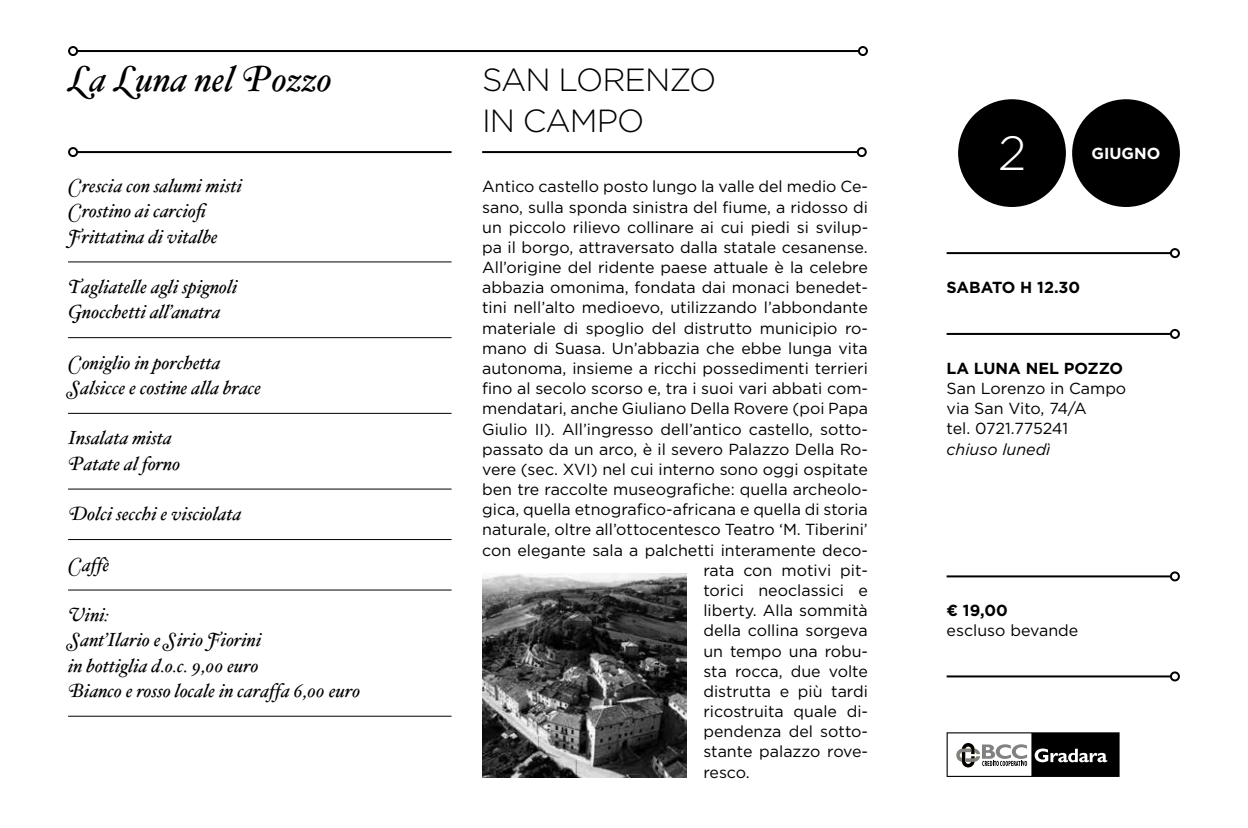
<style>
.page{position:relative;width:1248px;height:828px;background:#fff}
.page>*{position:absolute;margin:0;border:0;box-sizing:border-box;transform-origin:0 0}
.t1{font:300 48px "Gotham";color:#fff}
.t2{font:36px "Hoefler Text Regular Italic Swash";color:#000}
.t3{font:300 32px/40.4px "Gotham";letter-spacing:-.03em;color:#000}
.t4{font:19px/25.2px "Hoefler Text Regular Italic Swash";color:#000}
.t5{font:16px/20.2px "Gotham";color:#000}
.t6{font:700 16px "Gotham";color:#000}
.t7{font:italic 16px "Gotham";color:#000}
.t8{font:700 16px "Gotham";color:#fff}
</style>
<div class="page">
<hr style="left:68px;top:261px;width:383px;height:1px;background:#000">
<hr style="left:68px;top:337px;width:383px;height:1px;background:#000">
<hr style="left:68px;top:413px;width:383px;height:1px;background:#000">
<hr style="left:68px;top:489px;width:383px;height:1px;background:#000">
<hr style="left:68px;top:539px;width:383px;height:1px;background:#000">
<hr style="left:68px;top:589px;width:383px;height:1px;background:#000">
<hr style="left:68px;top:716px;width:383px;height:1px;background:#000">
<hr style="left:482px;top:151px;width:375px;height:2px;background:#000">
<div style="left:856px;top:147px;width:10px;height:10px;border:2px solid #000;border-radius:50%"></div>
<hr style="left:77px;top:151px;width:374px;height:2px;background:#000">
<div style="left:68px;top:147px;width:10px;height:10px;border:2px solid #000;border-radius:50%"></div>
<hr style="left:946px;top:252px;width:224px;height:2px;background:#000">
<div style="left:1169px;top:248px;width:10px;height:10px;border:2px solid #000;border-radius:50%"></div>
<hr style="left:946px;top:575px;width:224px;height:2px;background:#000">
<div style="left:1169px;top:571px;width:10px;height:10px;border:2px solid #000;border-radius:50%"></div>
<hr style="left:946px;top:333px;width:224px;height:2px;background:#000">
<div style="left:1169px;top:329px;width:10px;height:10px;border:2px solid #000;border-radius:50%"></div>
<hr style="left:946px;top:675px;width:224px;height:2px;background:#000">
<div style="left:1169px;top:671px;width:10px;height:10px;border:2px solid #000;border-radius:50%"></div>
<hr style="left:77px;top:50px;width:781px;height:2px;background:#000">
<div style="left:68px;top:46px;width:10px;height:10px;border:2px solid #000;border-radius:50%"></div>
<div style="left:857px;top:46px;width:10px;height:10px;border:2px solid #000;border-radius:50%"></div>
<div style="left:1071px;top:99px;width:108px;height:108px;background:#000;border-radius:50%"></div>
<div style="left:958px;top:99px;width:107px;height:108px;background:#000;border-radius:50%"></div>
<svg style="left:946px;top:732px;width:173px;height:45px"></svg>
<img style="left:482px;top:573px;width:204px;height:205px">
<h2 class="t2" style="left:68px;top:58px;width:266px">La Luna nel Pozzo</h2>
<p class="t4" style="left:68px;top:175px;width:176px">Crescia con salumi misti<br>Crostino ai carciofi<br>Frittatina di vitalbe</p>
<p class="t4" style="left:68px;top:276px;width:171px">Tagliatelle agli spignoli<br>Gnocchetti all’anatra</p>
<p class="t4" style="left:68px;top:352px;width:195px">Coniglio in porchetta<br>Salsicce e costine alla brace</p>
<p class="t4" style="left:68px;top:427px;width:114px">Insalata mista<br>Patate al forno</p>
<p class="t4" style="left:68px;top:503px;width:175px">Dolci secchi e visciolata</p>
<p class="t4" style="left:68px;top:554px;width:43px">Caffè</p>
<p class="t4" style="left:68px;top:604px;width:294px">Vini:<br>Sant’Ilario e Sirio Fiorini<br>in bottiglia d.o.c. 9,00 euro<br>Bianco e rosso locale in caraffa 6,00 euro</p>
<h3 class="t3" style="left:482px;top:60px;width:236px">SAN LORENZO<br>IN CAMPO</h3>
<p class="t5" style="left:482px;top:176px;width:387px">Antico castello posto lungo la valle del medio Ce-</p>
<p class="t5" style="left:482px;top:197px;width:387px">sano, sulla sponda sinistra del fiume, a ridosso di</p>
<p class="t5" style="left:482px;top:217px;width:387px">un piccolo rilievo collinare ai cui piedi si svilup-</p>
<p class="t5" style="left:482px;top:237px;width:387px">pa il borgo, attraversato dalla statale cesanense.</p>
<p class="t5" style="left:482px;top:257px;width:387px">All’origine del ridente paese attuale è la celebre</p>
<p class="t5" style="left:482px;top:277px;width:387px">abbazia omonima, fondata dai monaci benedet-</p>
<p class="t5" style="left:482px;top:297px;width:387px">tini nell’alto medioevo, utilizzando l’abbondante</p>
<p class="t5" style="left:482px;top:318px;width:387px">materiale di spoglio del distrutto municipio ro-</p>
<p class="t5" style="left:482px;top:338px;width:387px">mano di Suasa. Un’abbazia che ebbe lunga vita</p>
<p class="t5" style="left:482px;top:358px;width:387px">autonoma, insieme a ricchi possedimenti terrieri</p>
<p class="t5" style="left:482px;top:378px;width:387px">fino al secolo scorso e, tra i suoi vari abbati com-</p>
<p class="t5" style="left:482px;top:398px;width:387px">mendatari, anche Giuliano Della Rovere (poi Papa</p>
<p class="t5" style="left:482px;top:419px;width:387px">Giulio II). All’ingresso dell’antico castello, sotto-</p>
<p class="t5" style="left:482px;top:439px;width:387px">passato da un arco, è il severo Palazzo Della Ro-</p>
<p class="t5" style="left:482px;top:459px;width:387px">vere (sec. XVI) nel cui interno sono oggi ospitate</p>
<p class="t5" style="left:482px;top:479px;width:387px">ben tre raccolte museografiche: quella archeolo-</p>
<p class="t5" style="left:482px;top:499px;width:387px">gica, quella etnografico-africana e quella di storia</p>
<p class="t5" style="left:482px;top:519px;width:387px">naturale, oltre all’ottocentesco Teatro ‘M. Tiberini’</p>
<p class="t5" style="left:482px;top:540px;width:387px">con elegante sala a palchetti interamente deco-</p>
<p class="t5" style="left:703px;top:560px;width:166px">rata con motivi pit-</p>
<p class="t5" style="left:703px;top:580px;width:166px">torici neoclassici e</p>
<p class="t5" style="left:703px;top:600px;width:166px">liberty. Alla sommità</p>
<p class="t5" style="left:703px;top:620px;width:166px">della collina sorgeva</p>
<p class="t5" style="left:703px;top:640px;width:166px">un tempo una robu-</p>
<p class="t5" style="left:703px;top:661px;width:166px">sta rocca, due volte</p>
<p class="t5" style="left:703px;top:681px;width:166px">distrutta e più tardi</p>
<p class="t5" style="left:703px;top:701px;width:166px">ricostruita quale di-</p>
<p class="t5" style="left:703px;top:721px;width:166px">pendenza del sotto-</p>
<p class="t5" style="left:703px;top:741px;width:166px">stante palazzo rove-</p>
<p class="t5" style="left:703px;top:762px;width:48px">resco.</p>
<h1 class="t1" style="left:997px;top:124px;width:30px">2</h1>
<p class="t8" style="left:1091px;top:143px;width:70px">GIUGNO</p>
<p class="t8" style="left:1097px;top:143px;width:62px">APRILE</p>
<p class="t6" style="left:946px;top:278px;width:135px">SABATO H 12.30</p>
<p class="t6" style="left:946px;top:358px;width:178px">LA LUNA NEL POZZO</p>
<p class="t5" style="left:946px;top:378px;width:181px">San Lorenzo in Campo via San Vito, 74/A<br>tel. 0721.775241</p>
<p class="t7" style="left:946px;top:439px;width:105px">chiuso lunedì</p>
<p class="t6" style="left:946px;top:601px;width:63px">€ 19,00</p>
<p class="t5" style="left:946px;top:620px;width:133px">escluso bevande</p>
</div>
